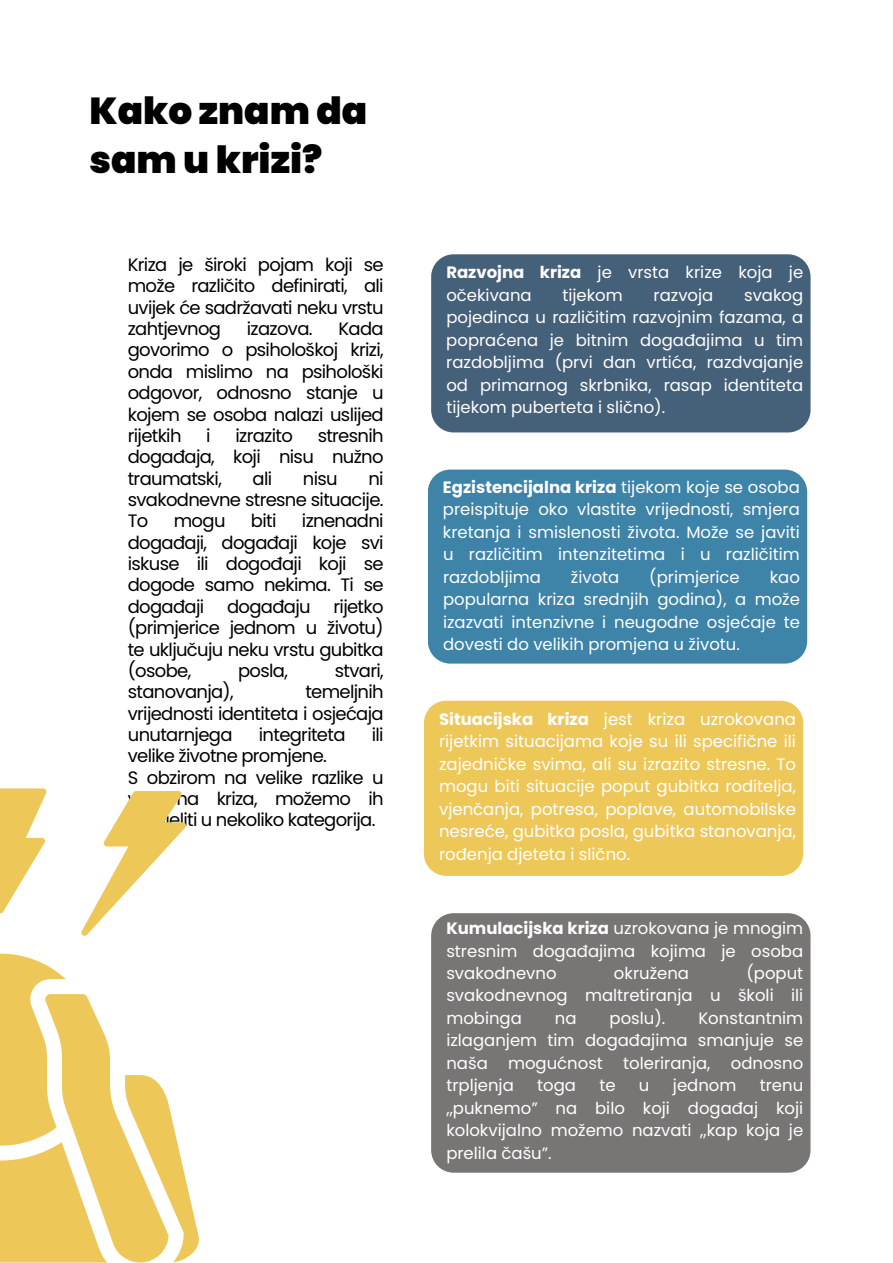
<style>
.page{position:relative;width:893px;height:1263px;background:#fff}
.page>*{position:absolute;margin:0;border:0;box-sizing:border-box;transform-origin:0 0}
.t1{font:900 37.5px/48.3px "Poppins";color:#000}
.t2{font:18px/21.3px "Poppins";letter-spacing:-.035em;color:#000;text-align:justify}
.t3{font:16.5px/22.5px "Poppins";color:#fff;text-align:justify}
.s1{font-weight:700}
</style>
<div class="page">
<div style="left:431px;top:254px;width:379px;height:178px;background:#456079"></div>
<div style="left:428px;top:470px;width:379px;height:194px;background:#3e83a8"></div>
<div style="left:424px;top:701px;width:379px;height:175px;background:#edc859"></div>
<div style="left:431px;top:913px;width:379px;height:260px;background:#787674"></div>
<svg style="left:0;top:788px;width:199px;height:474px"></svg>
<h1 class="t1" style="left:89px;top:87px;width:279px">Kako znam da sam u krizi?</h1>
<p class="t2" style="left:128px;top:254px;width:257px">Kriza je široki pojam koji se može različito definirati, ali uvijek će sadržavati neku vrstu zahtjevnog</p>
<p class="t2" style="left:247px;top:318px;width:67px">izazova.</p>
<p class="t2" style="left:128px;top:318px;width:257px;text-indent:211px">Kada govorimo o psihološkoj krizi, onda mislimo na psihološki odgovor, odnosno stanje u kojem se osoba nalazi uslijed rijetkih</p>
<p class="t2" style="left:128px;top:425px;width:257px;text-indent:190px">stresnih događaja, koji nisu nužno traumatski,</p>
<p class="t2" style="left:206px;top:425px;width:6px">i</p>
<p class="t2" style="left:235px;top:425px;width:59px">izrazito</p>
<p class="t2" style="left:128px;top:468px;width:257px;text-indent:241px">ni svakodnevne stresne situacije.<br>To</p>
<p class="t2" style="left:253px;top:468px;width:21px">ali</p>
<p class="t2" style="left:303px;top:468px;width:36px">nisu</p>
<p class="t2" style="left:128px;top:510px;width:257px;text-indent:174px">iznenadni događaji, događaji koje svi iskuse ili dogođaji koji se dogode samo nekima. Ti se događaji</p>
<p class="t2" style="left:174px;top:510px;width:53px">mogu</p>
<p class="t2" style="left:251px;top:510px;width:27px">biti</p>
<p class="t2" style="left:128px;top:596px;width:257px;text-indent:206px">rijetko (primjerice jednom u životu) te uključuju neku vrstu gubitka (osobe,</p>
<p class="t2" style="left:227px;top:596px;width:85px">događaju</p>
<p class="t2" style="left:238px;top:660px;width:51px">posla,</p>
<p class="t2" style="left:335px;top:660px;width:50px">stvari,</p>
<p class="t2" style="left:128px;top:681px;width:107px">stanovanja),</p>
<p class="t2" style="left:128px;top:681px;width:257px;text-indent:178px">temeljnih vrijednosti identiteta i osjećaja unutarnjega</p>
<p class="t2" style="left:259px;top:724px;width:88px">integriteta</p>
<p class="t2" style="left:372px;top:724px;width:13px">ili</p>
<p class="t2" style="left:128px;top:745px;width:257px;text-align:left">velike životne promjene.<br>S obzirom na velike razlike u vrstama kriza, možemo ih podijeliti u nekoliko kategorija.</p>
<p class="t3" style="left:446px;top:261px;width:358px"><span class="s1">Razvojna kriza</span> je vrsta krize koja je očekivana</p>
<p class="t3" style="left:562px;top:284px;width:62px">tijekom</p>
<p class="t3" style="left:653px;top:284px;width:61px">razvoja</p>
<p class="t3" style="left:446px;top:284px;width:358px;text-indent:298px">svakog pojedinca u različitim razvojnim fazama, a popraćena je bitnim događajima u tim razdobljima (prvi dan vrtića, razdvajanje od primarnog skrbnika, rasap identiteta tijekom puberteta i slično).</p>
<p class="t3" style="left:443px;top:476px;width:358px"><span class="s1">Egzistencijalna kriza</span> tijekom koje se osoba preispituje oko vlastite vrijednosti, smjera kretanja i smislenosti života. Može se javiti u različitim intenzitetima i u različitim razdobljima</p>
<p class="t3" style="left:571px;top:566px;width:50px">života</p>
<p class="t3" style="left:649px;top:566px;width:92px">(primjerice</p>
<p class="t3" style="left:443px;top:566px;width:358px;text-indent:327px">kao popularna kriza srednjih godina), a može izazvati intenzivne i neugodne osjećaje te dovesti do velikih promjena u životu.</p>
<p class="t3" style="left:439px;top:708px;width:358px"><span class="s1">Situacijska kriza</span> jest kriza uzrokovana rijetkim situacijama koje su ili specifične ili zajedničke svima, ali su izrazito stresne. To mogu biti situacije poput gubitka roditelja, vjenčanja, potresa, poplave, automobilske nesreće, gubitka posla, gubitka stanovanja, rođenja djeteta i slično.</p>
<p class="t3" style="left:446px;top:917px;width:358px"><span class="s1">Kumulacijska kriza</span> uzrokovana je mnogim stresnim događajima kojima je osoba svakodnevno</p>
<p class="t3" style="left:446px;top:962px;width:358px;text-indent:300px">(poput svakodnevnog maltretiranja u školi ili mobinga</p>
<p class="t3" style="left:614px;top:962px;width:77px">okružena</p>
<p class="t3" style="left:555px;top:1007px;width:23px">na</p>
<p class="t3" style="left:610px;top:1007px;width:57px">poslu).</p>
<p class="t3" style="left:446px;top:1007px;width:358px;text-indent:252px">Konstantnim izlaganjem tim događajima smanjuje se naša mogućnost toleriranja, odnosno trpljenja</p>
<p class="t3" style="left:537px;top:1074px;width:40px">toga</p>
<p class="t3" style="left:599px;top:1074px;width:18px">te</p>
<p class="t3" style="left:639px;top:1074px;width:12px">u</p>
<p class="t3" style="left:673px;top:1074px;width:65px">jednom</p>
<p class="t3" style="left:446px;top:1074px;width:358px;text-indent:313px">trenu „puknemo” na bilo koji događaj koji kolokvijalno možemo nazvati „kap koja je prelila čašu”.</p>
</div>
